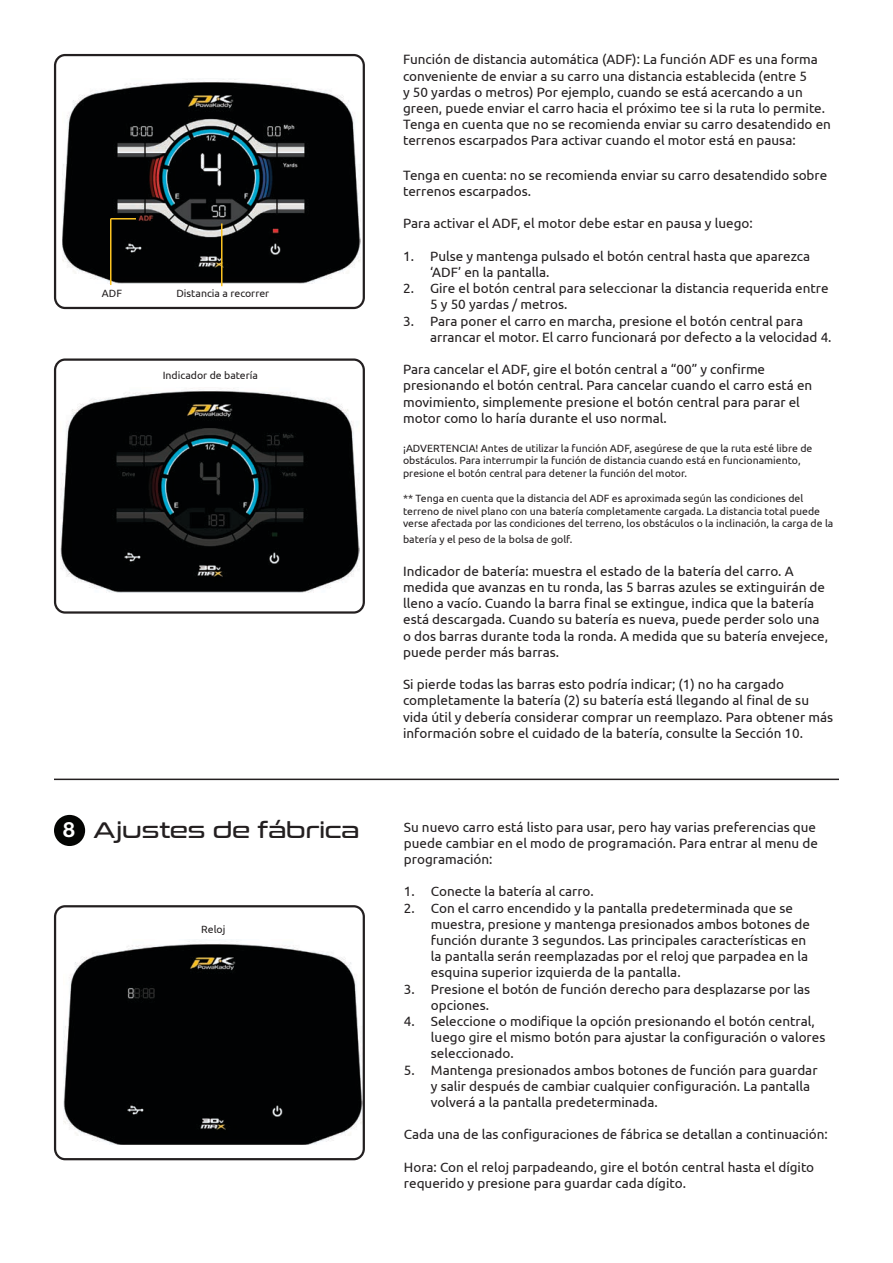
<style>
.page{position:relative;width:893px;height:1263px;background:#fff}
.page>*{position:absolute;margin:0;border:0;box-sizing:border-box;transform-origin:0 0}
.t1{font:22.5px "Conthrax Rg";color:#231f20}
.t2{font:13.5px/16.2px "Ubuntu";color:#231f20}
.t3{font:10.5px/12.6px "Ubuntu";color:#231f20}
.s1{font-family:"Helvetica Neue LT Pro";font-weight:700;font-size:21px;color:#fff}
</style>
<div class="page">
<img style="left:64px;top:941px;width:298px;height:204px">
<div style="left:54px;top:905px;width:311px;height:255px;border:2px solid #231f20;border-radius:10px"></div>
<hr style="left:54px;top:779px;width:785px;height:1px;background:#231f20">
<img style="left:62px;top:79px;width:298px;height:204px">
<div style="left:54px;top:54px;width:311px;height:255px;border:2px solid #231f20;border-radius:10px"></div>
<hr style="left:110px;top:219px;width:1px;height:66px;background:#fec422">
<hr style="left:221px;top:224px;width:1px;height:62px;background:#fec422">
<hr style="left:111px;top:218px;width:25px;height:2px;background:#fec422">
<div style="left:54px;top:815px;width:31px;height:31px;background:#040503;border-radius:50%"></div>
<img style="left:61px;top:388px;width:298px;height:204px">
<div style="left:54px;top:358px;width:311px;height:256px;border:2px solid #231f20;border-radius:10px"></div>
<p class="t3" style="left:102px;top:287px;width:22px">ADF</p>
<p class="t3" style="left:176px;top:286px;width:94px">Distancia a recorrer</p>
<p class="t3" style="left:163px;top:369px;width:97px">Indicador de batería</p>
<h1 class="t1" style="left:63px;top:812px;width:298px"><span class="s1">8</span> Ajustes de fábrica</h1>
<p class="t3" style="left:201px;top:922px;width:26px">Reloj</p>
<p class="t2" style="left:403px;top:51px;width:429px">Función de distancia automática (ADF): La función ADF es una forma conveniente de enviar a su carro una distancia establecida (entre 5<br>y 50 yardas o metros) Por ejemplo, cuando se está acercando a un green, puede enviar el carro hacia el próximo tee si la ruta lo permite.<br>Tenga en cuenta que no se recomienda enviar su carro desatendido en terrenos escarpados Para activar cuando el motor está en pausa:</p>
<p class="t2" style="left:403px;top:166px;width:426px">Tenga en cuenta: no se recomienda enviar su carro desatendido sobre terrenos escarpados.</p>
<p class="t2" style="left:403px;top:215px;width:351px">Para activar el ADF, el motor debe estar en pausa y luego:</p>
<p class="t2" style="left:430px;top:247px;width:381px;text-indent:-27px">1. Pulse y mantenga pulsado el botón central hasta que aparezca ‘ADF’ en la pantalla.</p>
<p class="t2" style="left:430px;top:280px;width:400px;text-indent:-27px">2. Gire el botón central para seleccionar la distancia requerida entre<br>5 y 50 yardas / metros.</p>
<p class="t2" style="left:430px;top:312px;width:403px;text-indent:-27px">3. Para poner el carro en marcha, presione el botón central para arrancar el motor. El carro funcionará por defecto a la velocidad 4.</p>
<p class="t2" style="left:403px;top:361px;width:411px">Para cancelar el ADF, gire el botón central a “00” y confirme presionando el botón central. Para cancelar cuando el carro está en movimiento, simplemente presione el botón central para parar el motor como lo haría durante el uso normal.</p>
<p class="t3" style="left:403px;top:441px;width:411px">¡ADVERTENCIA! Antes de utilizar la función ADF, asegúrese de que la ruta esté libre de obstáculos. Para interrumpir la función de distancia cuando está en funcionamiento, presione el botón central para detener la función del motor.</p>
<p class="t3" style="left:403px;top:492px;width:432px">** Tenga en cuenta que la distancia del ADF es aproximada según las condiciones del terreno de nivel plano con una batería completamente cargada. La distancia total puede verse afectada por las condiciones del terreno, los obstáculos o la inclinación, la carga de la</p>
<p class="t3" style="left:403px;top:533px;width:171px">batería y el peso de la bolsa de golf.</p>
<p class="t2" style="left:403px;top:562px;width:426px">Indicador de batería: muestra el estado de la batería del carro. A medida que avanzas en tu ronda, las 5 barras azules se extinguirán de lleno a vacío. Cuando la barra final se extingue, indica que la batería está descargada. Cuando su batería es nueva, puede perder solo una o dos barras durante toda la ronda. A medida que su batería envejece, puede perder más barras.</p>
<p class="t2" style="left:403px;top:676px;width:432px">Si pierde todas las barras esto podría indicar; (1) no ha cargado completamente la batería (2) su batería está llegando al final de su vida útil y debería considerar comprar un reemplazo. Para obtener más información sobre el cuidado de la batería, consulte la Sección 10.</p>
<p class="t2" style="left:404px;top:818px;width:416px">Su nuevo carro está listo para usar, pero hay varias preferencias que puede cambiar en el modo de programación. Para entrar al menu de programación:</p>
<p class="t2" style="left:404px;top:883px;width:192px">1. Conecte la batería al carro.</p>
<p class="t2" style="left:431px;top:899px;width:381px;text-indent:-27px">2. Con el carro encendido y la pantalla predeterminada que se muestra, presione y mantenga presionados ambos botones de función durante 3 segundos. Las principales características en la pantalla serán reemplazadas por el reloj que parpadea en la esquina superior izquierda de la pantalla.</p>
<p class="t2" style="left:431px;top:980px;width:381px;text-indent:-27px">3. Presione el botón de función derecho para desplazarse por las opciones.</p>
<p class="t2" style="left:431px;top:1013px;width:396px;text-indent:-27px">4. Seleccione o modifique la opción presionando el botón central, luego gire el mismo botón para ajustar la configuración o valores seleccionado.</p>
<p class="t2" style="left:431px;top:1061px;width:388px;text-indent:-27px">5. Mantenga presionados ambos botones de función para guardar y salir después de cambiar cualquier configuración. La pantalla volverá a la pantalla predeterminada.</p>
<p class="t2" style="left:404px;top:1126px;width:426px">Cada una de las configuraciones de fábrica se detallan a continuación:</p>
<p class="t2" style="left:404px;top:1158px;width:412px">Hora: Con el reloj parpadeando, gire el botón central hasta el dígito requerido y presione para guardar cada dígito.</p>
</div>
